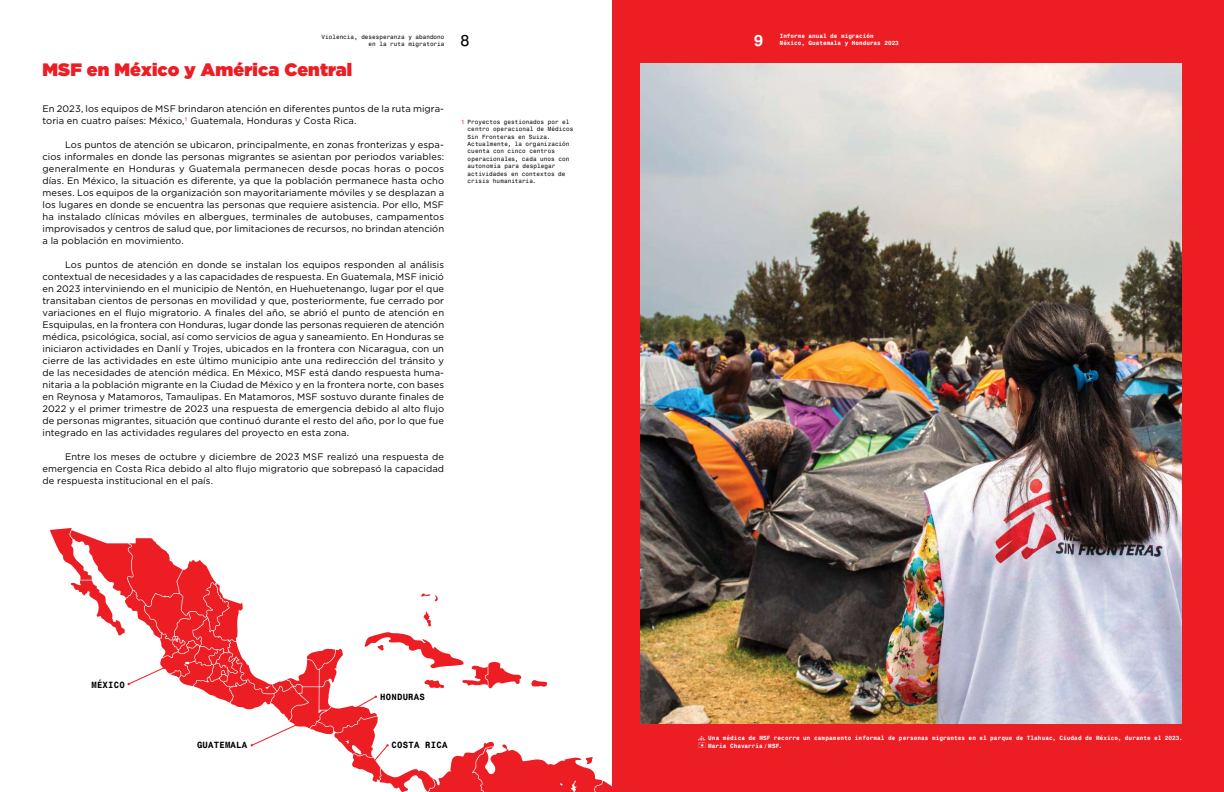
<style>
.page{position:relative;width:1224px;height:792px;background:#fff}
.page>*{position:absolute;margin:0;border:0;box-sizing:border-box;transform-origin:0 0}
.t1{font:900 18px "Gotham";letter-spacing:.01em;color:#ed1d24}
.t2{font:700 16px "Monospace 821 BT";color:#fff}
.t3{font:16px "Monospace 821 BT";color:#000}
.t4{font:9.4px/12px "Gotham HTF";letter-spacing:.01em;color:#000;text-align:justify}
.t5{font:700 9px "Monospace 821 BT";letter-spacing:.02em;color:#000}
.t6{font:6px/7.4px "Monospace 821 BT";letter-spacing:.01em;color:#000;text-align:right}
.t7{font:700 6px/7.4px "Monospace 821 BT";letter-spacing:.01em;color:#fff}
.s1{color:#ed1d24}
</style>
<div class="page">
<div style="left:612px;top:0;width:612px;height:792px;background:#ed1d24"></div>
<svg style="left:50px;top:528px;width:562px;height:264px"></svg>
<svg style="left:698px;top:736px;width:7px;height:12px"></svg>
<img style="left:640px;top:64px;width:541px;height:660px">
<p class="t6" style="left:322px;top:33px;width:124px;line-height:7px">Violencia, desesperanza y abandono en la ruta migratoria</p>
<h2 class="t3" style="left:460px;top:30px;width:11px">8</h2>
<h1 class="t1" style="left:43px;top:59px;width:311px">MSF en México y América Central</h1>
<p class="t4" style="left:43px;top:102px;width:403px">En 2023, los equipos de MSF brindaron atención en diferentes puntos de la ruta migra&shy;toria en cuatro países: México,<sup>1</sup> Guatemala, Honduras y Costa Rica.</p>
<p class="t4" style="left:43px;top:138px;width:403px;text-indent:23px">Los puntos de atención se ubicaron, principalmente, en zonas fronterizas y espa&shy;cios informales en donde las personas migrantes se asientan por periodos variables: generalmente en Honduras y Guatemala permanecen desde pocas horas o pocos días. En México, la situación es diferente, ya que la población permanece hasta ocho meses. Los equipos de la organización son mayoritariamente móviles y se desplazan a los lugares en donde se encuentra las personas que requiere asistencia. Por ello, MSF ha instalado clínicas móviles en albergues, terminales de autobuses, campamentos improvisados y centros de salud que, por limitaciones de recursos, no brindan atención a la población en movimiento.</p>
<p class="t4" style="left:43px;top:258px;width:403px;text-indent:23px">Los puntos de atención en donde se instalan los equipos responden al análisis contextual de necesidades y a las capacidades de respuesta. En Guatemala, MSF inició en 2023 interviniendo en el municipio de Nentón, en Huehuetenango, lugar por el que transitaban cientos de personas en movilidad y que, posteriormente, fue cerrado por variaciones en el flujo migratorio. A finales del año, se abrió el punto de atención en Esquipulas, en la frontera con Honduras, lugar donde las personas requieren de atención médica, psicológica, social, así como servicios de agua y saneamiento. En Honduras se iniciaron actividades en Danlí y Trojes, ubicados en la frontera con Nicaragua, con un cierre de las actividades en este último municipio ante una redirección del tránsito y de las necesidades de atención médica. En México, MSF está dando respuesta huma&shy;nitaria a la población migrante en la Ciudad de México y en la frontera norte, con bases en Reynosa y Matamoros, Tamaulipas. En Matamoros, MSF sostuvo durante finales de 2022 y el primer trimestre de 2023 una respuesta de emergencia debido al alto flujo de personas migrantes, situación que continuó durante el resto del año, por lo que fue integrado en las actividades regulares del proyecto en esta zona.</p>
<p class="t4" style="left:43px;top:450px;width:403px;text-indent:23px">Entre los meses de octubre y diciembre de 2023 MSF realizó una respuesta de emergencia en Costa Rica debido al alto flujo migratorio que sobrepasó la capacidad de respuesta institucional en el país.</p>
<p class="t6" style="left:468px;top:118px;width:107px;text-align:left;text-indent:-7px"><span class="s1">1</span> Proyectos gestionados por el centro operacional de Médicos<br>Sin Fronteras en Suiza.<br>Actualmente, la organización cuenta con cinco centros operacionales, cada unos con autonomía para desplegar actividades en contextos de crisis humanitaria.</p>
<p class="t5" style="left:91px;top:679px;width:35px">MÉXICO</p>
<p class="t5" style="left:380px;top:691px;width:46px">HONDURAS</p>
<p class="t5" style="left:197px;top:739px;width:52px">GUATEMALA</p>
<p class="t5" style="left:392px;top:739px;width:57px">COSTA RICA</p>
<p class="t7" style="left:780px;top:33px;width:95px">Informe anual de migración</p>
<h2 class="t2" style="left:754px;top:30px;width:11px">9</h2>
<p class="t7" style="left:780px;top:40px;width:121px">México, Guatemala y Honduras 2023</p>
<p class="t7" style="left:708px;top:735px;width:476px">Una médica de MSF recorre un campamento informal de personas migrantes en el parque de Tlahuac, Ciudad de México, durante el 2023.<br>María Chavarría/MSF.</p>
</div>
